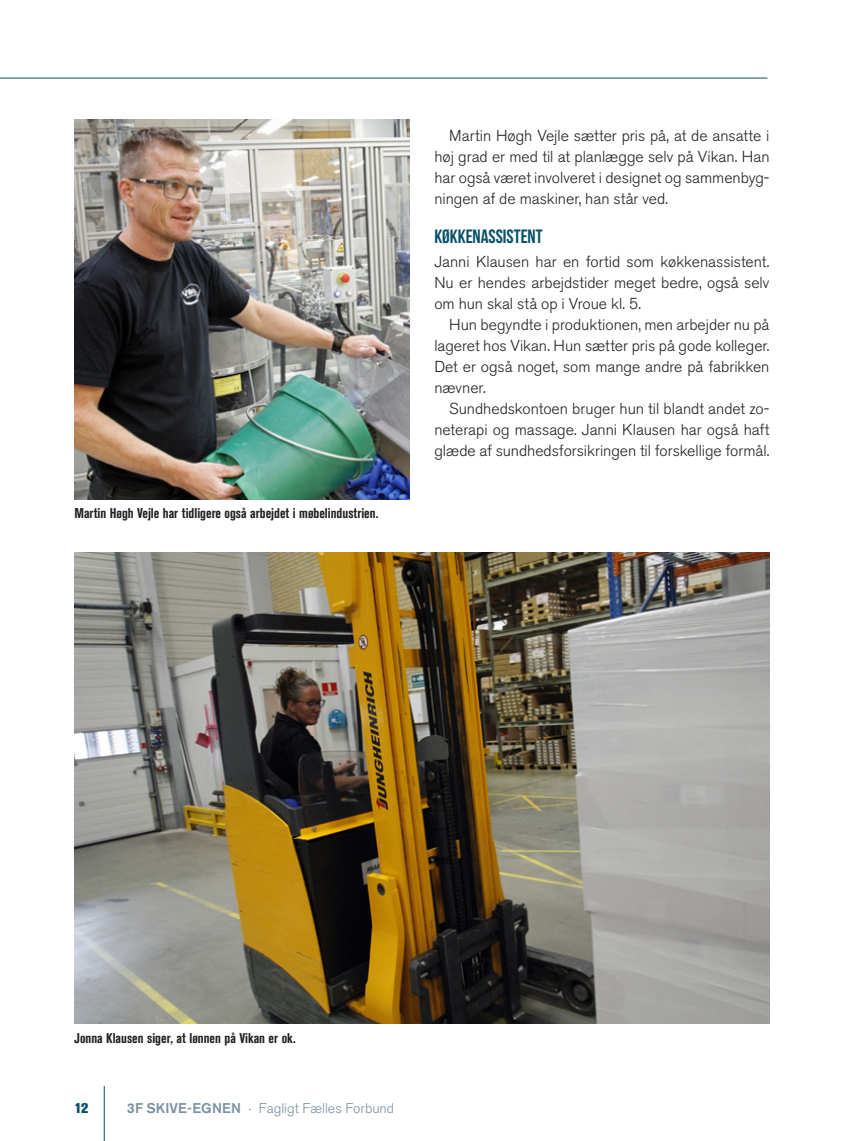
<style>
.page{position:relative;width:844px;height:1141px;background:#fff}
.page>*{position:absolute;margin:0;border:0;box-sizing:border-box;transform-origin:0 0}
.t1{font:19.25px "Bebas Neue";color:#085067}
.t2{font:300 15.75px/21px "Akzidenz Grotesk BQ";color:#231f20;text-align:justify}
.t3{font:700 14px "Akzidenz Grotesk Condensed BQ";color:#231f20}
.t4{font:300 14px "Akzidenz Grotesk BQ";color:#7890a2}
.t5{font:800 14px "Akzidenz Grotesk BQ";color:#085067}
.s1{font-family:"Akzidenz Grotesk BE";font-weight:500}
</style>
<div class="page">
<hr style="left:104px;top:1086px;width:1px;height:55px;background:#085067">
<hr style="left:0;top:78px;width:767px;height:1px;background:#085067">
<img style="left:74px;top:119px;width:335px;height:380px">
<img style="left:74px;top:552px;width:695px;height:471px">
<p class="t3" style="left:74px;top:505px;width:305px">Martin Høgh Vejle har tidligere også arbejdet i møbelindustrien.</p>
<p class="t2" style="left:434px;top:125px;width:336px;text-indent:15px">Martin Høgh Vejle sætter pris på, at de ansatte i høj grad er med til at planlægge selv på Vikan. Han har også været involveret i designet og sammenbyg&shy;ningen af de maskiner, han står ved.</p>
<p class="t1" style="left:434px;top:225px;width:110px">KØKKENASSISTENT</p>
<p class="t2" style="left:434px;top:251px;width:336px">Janni Klausen har en fortid som køkkenassistent.<br>Nu er hendes arbejdstider meget bedre, også selv om hun skal stå op i Vroue kl. 5.</p>
<p class="t2" style="left:434px;top:314px;width:336px;text-indent:15px">Hun begyndte i produktionen, men arbejder nu på lageret hos Vikan. Hun sætter pris på gode kolleger.<br>Det er også noget, som mange andre på fabrikken nævner.</p>
<p class="t2" style="left:434px;top:398px;width:336px;text-indent:15px">Sundhedskontoen bruger hun til blandt andet zo&shy;neterapi og massage. Janni Klausen har også haft glæde af sundhedsforsikringen til forskellige formål.</p>
<p class="t3" style="left:74px;top:1030px;width:223px">Jonna Klausen siger, at lønnen på Vikan er ok.</p>
<p class="t5" style="left:74px;top:1100px;width:15px">12</p>
<p class="t4" style="left:127px;top:1100px;width:269px"><span class="s1">3F SKIVE-EGNEN</span> ⋅ Fagligt Fælles Forbund</p>
</div>
